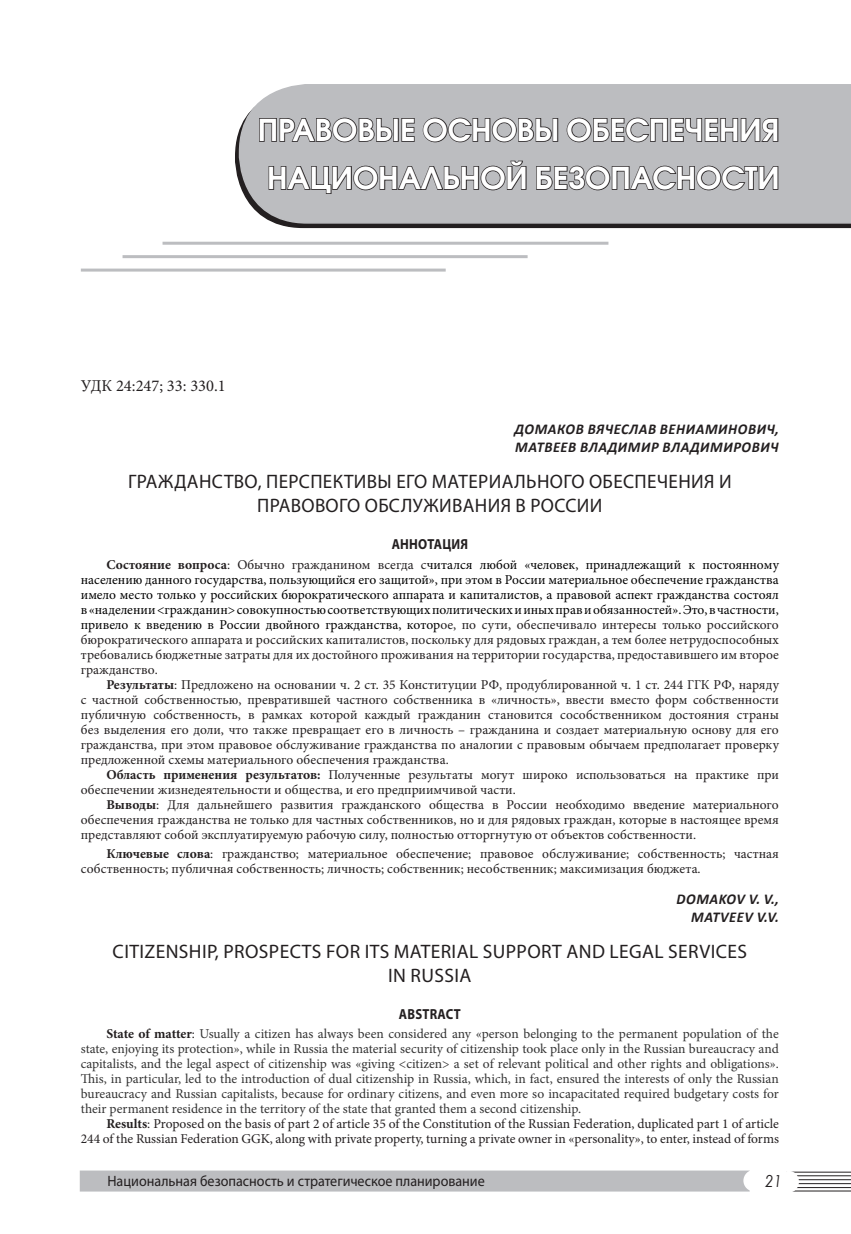
<style>
.page{position:relative;width:851px;height:1234px;background:#fff}
.page>*{position:absolute;margin:0;border:0;box-sizing:border-box;transform-origin:0 0}
.Раздел_Заголовок{font:600 30px/48px "Avant Garde Gothic C";color:#fff;text-align:center}
.Заголовок{font:19.5px/23.4px "Myriad Pro";letter-spacing:.02em;color:#231f20;text-align:center}
.ЗаголовокАнгл{font:19.5px/23.4px "Myriad Pro";letter-spacing:.02em;color:#231f20;text-align:center}
.УДК{font:16.5px "Minion Pro";color:#231f20}
.t1{font:italic 16.5px "Century Gothic";color:#231f20;scale:.9 1}
.ФИО_русск{font:italic 700 15px/18px "Calibri";letter-spacing:.04em;color:#231f20;scale:.96 1}
.t2{font:15px "Myriad Pro";color:#231f20;scale:.94 1}
.ФИО_англ{font:italic 700 15px/18px "Calibri";letter-spacing:.04em;color:#231f20;text-align:right;scale:.96 1}
.АннотацЗагол{font:700 14.55px "Myriad Pro";letter-spacing:.02em;color:#231f20;scale:.87 1}
.АннотацТекст{font:13.5px/15px "Minion Pro";color:#231f20;text-align:justify}
.АннотацТекст-2{font:13.5px/15px "Minion Pro";color:#000;text-align:justify}
.АннотацТекст-3{font:13.5px/15px "Minion Pro";color:#333;text-align:justify}
.Ключ_слова{font:13.5px/15px "Minion Pro";color:#231f20}
.s1{font-weight:700;color:#231f20}
.s2{color:#231f20}
.s3{font-weight:700}
</style>
<div class="page">
<div style="left:80px;top:1170px;width:669px;height:21px;background:#bcbdc0"></div>
<div style="left:744px;top:1170px;width:20px;height:20px;background:#fff;border-radius:50%"></div>
<div style="left:743px;top:1169px;width:22px;height:22px;border:2px solid #fff;border-radius:50%"></div>
<hr style="left:786px;top:1182px;width:64px;height:1px;background:#231f20">
<hr style="left:786px;top:1171px;width:64px;height:1px;background:#231f20">
<hr style="left:786px;top:1174px;width:64px;height:1px;background:#231f20">
<hr style="left:786px;top:1178px;width:64px;height:1px;background:#231f20">
<hr style="left:786px;top:1186px;width:64px;height:1px;background:#231f20">
<hr style="left:786px;top:1190px;width:64px;height:1px;background:#231f20">
<div style="left:779px;top:1171px;width:18px;height:20px;background:#fff;border-radius:50%"></div>
<div style="left:778px;top:1170px;width:20px;height:22px;border:2px solid #fff;border-radius:50%"></div>
<svg style="left:235px;top:131px;width:615px;height:97px;background:#514e4f"></svg>
<div style="left:239px;top:84px;width:611px;height:139px;background:#bcbdc0"></div>
<svg style="left:258px;top:117px;width:157px;height:26px;background:#8a898b"></svg>
<svg style="left:422px;top:117px;width:137px;height:26px;background:#8d8d8f"></svg>
<svg style="left:566px;top:117px;width:213px;height:26px;background:#89898b"></svg>
<svg style="left:268px;top:160px;width:259px;height:35px;background:#98989b"></svg>
<svg style="left:535px;top:165px;width:244px;height:26px;background:#8c8c8e"></svg>
<hr style="left:162px;top:242px;width:446px;height:3px;background:#bcbdc0">
<hr style="left:122px;top:255px;width:405px;height:3px;background:#bcbdc0">
<hr style="left:81px;top:268px;width:364px;height:3px;background:#bcbdc0">
<p class="Раздел_Заголовок" style="left:258px;top:105px;width:523px">ПРАВОВЫЕ ОСНОВЫ ОБЕСПЕЧЕНИЯ<br>НАЦИОНАЛЬНОЙ БЕЗОПАСНОСТИ</p>
<p class="УДК" style="left:81px;top:374px;width:146px">УДК 24:247; 33: 330.1</p>
<p class="ФИО_русск" style="left:514px;top:419px;width:277px">ДОМАКОВ ВЯЧЕСЛАВ ВЕНИАМИНОВИЧ,<br>МАТВЕЕВ ВЛАДИМИР ВЛАДИМИРОВИЧ</p>
<p class="Заголовок" style="left:128px;top:470px;width:605px">ГРАЖДАНСТВО, ПЕРСПЕКТИВЫ ЕГО МАТЕРИАЛЬНОГО ОБЕСПЕЧЕНИЯ И<br>ПРАВОВОГО ОБСЛУЖИВАНИЯ В РОССИИ</p>
<p class="АннотацЗагол" style="left:391px;top:535px;width:89px">АННОТАЦИЯ</p>
<p class="АннотацТекст-2" style="left:81px;top:556px;width:699px;text-indent:26px"><span class="s1">Состояние вопроса</span><span class="s2">: Обычно гражданином всегда с</span>читался любой «человек, принадлежащий к постоянному населению данного государства, пользующийся его защитой», при этом в России материальное обеспечение гражданства имело место только у российских бюрократического аппарата и капиталистов, а правовой аспект гражданства состоял в «наделении &lt;гражданин&gt; совокупностью соответствующих политических и иных прав и обязанностей». Это, в частности, привело к введению в России двойного гражданства, котор<span class="s2">ое, по сути, обеспечивало интересы только российского бюрократического аппарата и российских капиталистов, поскольку для рядовых граждан, а тем более нетрудоспособных требовались бюджетные затраты для их достойного проживания на территории государства, предоставившего им второе гражданство.</span></p>
<p class="АннотацТекст" style="left:81px;top:676px;width:699px;text-indent:26px"><span class="s3">Результаты</span>: Предложено на основании ч. 2 ст. 35 Конституции РФ, продублированной ч. 1 ст. 244 ГГК РФ, наряду с частной собственностью, превратившей частного собственника в «личность», ввести вместо форм собственности публичную собственность, в рамках которой каждый гражданин становится сособственником достояния страны без выделения его доли, что также превращает его в личность – гражданина и создает материальную основу для его гражданства, при этом правовое обслуживание гражданства по аналогии с правовым обычаем предполагает проверку предложенной схемы материального обеспечения гражданства.</p>
<p class="АннотацТекст" style="left:81px;top:766px;width:699px;text-indent:26px"><span class="s3">Область применения результатов:</span> Полученные результаты могут широко использоваться на практике при обеспечении жизнедеятельности и общества, и его предприимчивой части.</p>
<p class="АннотацТекст" style="left:81px;top:796px;width:699px;text-indent:26px"><span class="s3">Выводы</span>: Для дальнейшего развития гражданского общества в России необходимо введение материального обеспечения гражданства не только для частных собственников, но и для рядовых граждан, которые в настоящее время представляют собой эксплуатируемую рабочую силу, полностью отторгнутую от объектов собственности.</p>
<p class="Ключ_слова" style="left:81px;top:846px;width:699px;text-indent:26px"><span class="s3">Ключевые слова</span>: гражданство; материальное обеспечение; правовое обслуживание; собственность; частная собственность; публичная собственность; личность; собственник; несобственник; максимизация бюджета.</p>
<p class="ФИО_англ" style="left:676px;top:889px;width:108px">DOMAKOV V. V.,<br>MATVEEV V.V.</p>
<p class="ЗаголовокАнгл" style="left:113px;top:939px;width:635px">CITIZENSHIP, PROSPECTS FOR ITS MATERIAL SUPPORT AND LEGAL SERVICES<br>IN RUSSIA</p>
<p class="АннотацЗагол" style="left:399px;top:1004px;width:73px">ABSTRACT</p>
<p class="АннотацТекст-3" style="left:81px;top:1026px;width:699px;text-indent:26px"><span class="s1">State of matter</span><span class="s2">:</span> Usually a citizen has always been considered any «person belonging to the permanent population of the state, enjoying its protection», while in Russia the material security of citizenship took place only in the Russian bureaucracy and capitalists, and the legal aspect of citizenship was «giving &lt;citizen&gt; a set of relevant political and other rights and obligations».<br>This, in particular, led to the introduction of dual citizenship in Russia, which, in fact, ensured the interests of only the Russian bureaucracy and Russian capitalists, because for ordinary citizens, and even more so incapacitated required budgetary costs for their permanent residence in the territory of the state that granted them a second citizenship.</p>
<p class="АннотацТекст" style="left:81px;top:1116px;width:699px;text-align:right"><span class="s3">Results</span>: Proposed on the basis of part 2 of article 35 of the Constitution of the Russian Federation, duplicated part 1 of article<br>244 of the Russian Federation GGK, along with private property, turning a private owner in «personality», to enter, instead of forms</p>
<p class="t2" style="left:107px;top:1171px;width:403px">Национальная безопасность и стратегическое планирование</p>
<p class="t1" style="left:765px;top:1169px;width:20px">21</p>
</div>
